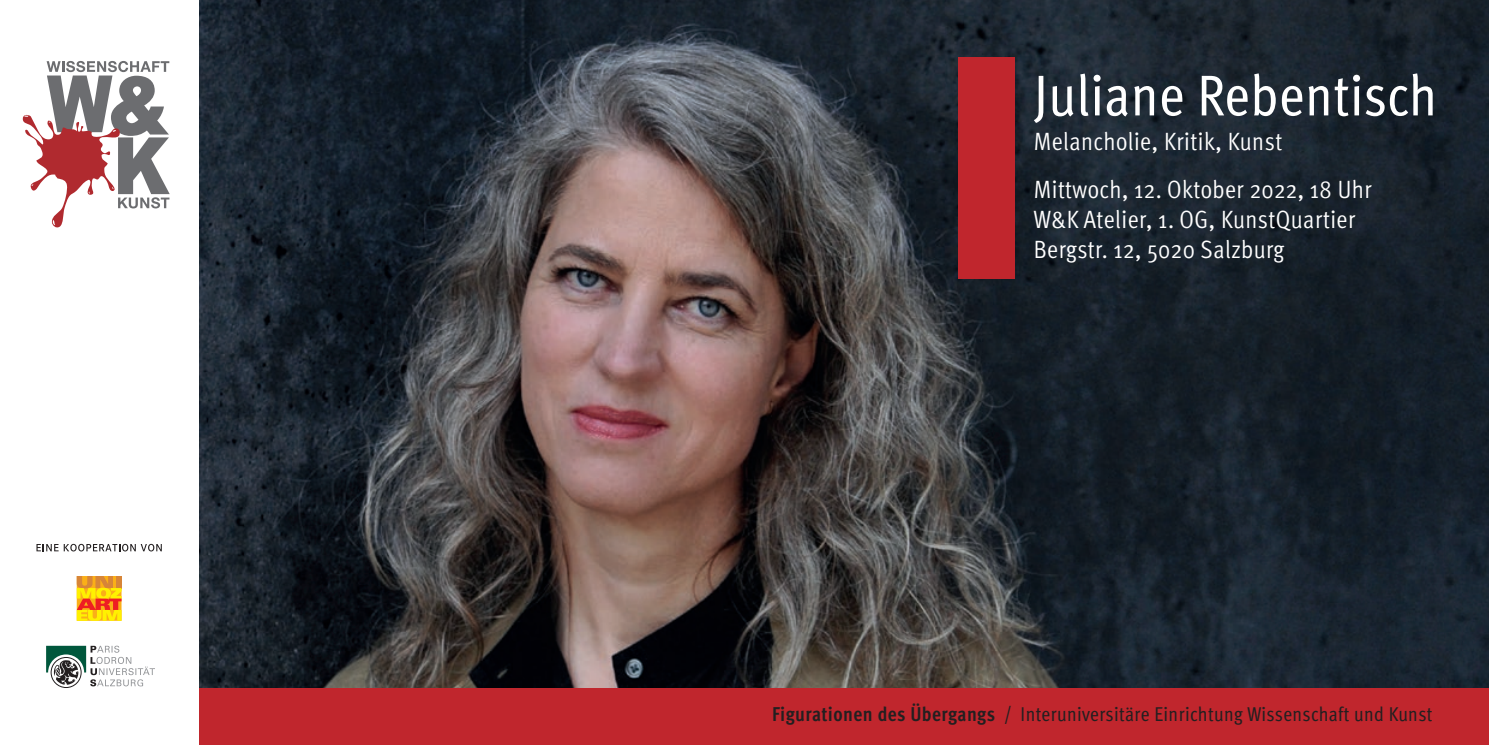
<style>
.page{position:relative;width:1489px;height:745px;background:#fff}
.page>*{position:absolute;margin:0;border:0;box-sizing:border-box;transform-origin:0 0}
.t1{font:condensed 57.5px "Meta Pro";letter-spacing:.01em;color:#fff}
.t2{font:condensed 25px/47.5px "Meta Pro";letter-spacing:.015em;color:#fff}
.t3{font:condensed 20px "Meta Pro";letter-spacing:.015em;color:#231f20}
.s1{font-weight:700}
</style>
<div class="page">
<img style="left:199px;top:0;width:1289px;height:687px">
<div style="left:0;top:687px;width:1488px;height:57px;background:#c0262d"></div>
<div style="left:957px;top:57px;width:57px;height:221px;background:#c0262d"></div>
<div style="left:0;top:0;width:198px;height:744px;background:#fff"></div>
<svg style="left:22px;top:61px;width:148px;height:167px"></svg>
<svg style="left:77px;top:576px;width:44px;height:44px;background:#f2a417"></svg>
<svg style="left:36px;top:543px;width:126px;height:8px"></svg>
<div style="left:51px;top:656px;width:30px;height:31px;border:1px solid #231f20;border-radius:50%"></div>
<svg style="left:46px;top:645px;width:109px;height:41px"></svg>
<h1 class="t1" style="left:1033px;top:52px;width:404px">Juliane Rebentisch</h1>
<p class="t2" style="left:1033px;top:116px;width:339px">Melancholie, Kritik, Kunst<br>Mittwoch, 12. Oktober 2022, 18 Uhr</p>
<p class="t2" style="left:1033px;top:203px;width:323px;line-height:30px">W&amp;K Atelier, 1. OG, KunstQuartier<br>Bergstr. 12, 5020 Salzburg</p>
<p class="t3" style="left:772px;top:698px;width:661px"><span class="s1">Figurationen des Übergangs</span> / Interuniversitäre Einrichtung Wissenschaft und Kunst</p>
</div>
